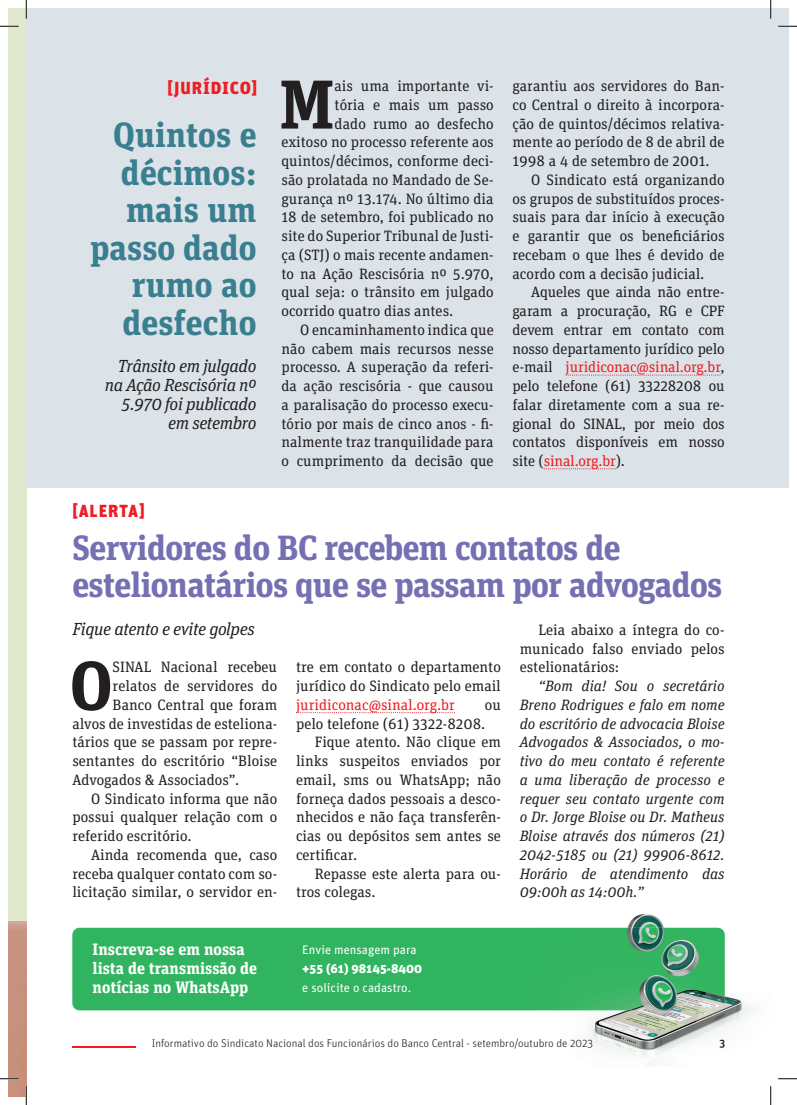
<style>
.page{position:relative;width:797px;height:1105px;background:#fff}
.page>*{position:absolute;margin:0;border:0;box-sizing:border-box;transform-origin:0 0}
.t1{font:700 69px "Unit Slab Pro";color:#231f20}
.t2{font:700 35px/37.5px "Unit Slab Pro";letter-spacing:-.02em;color:#756fb3}
.t3{font:700 35px/37.5px "Unit Slab Pro";color:#397f8f;text-align:right}
.t4{font:italic 17.5px/18.8px "Unit Slab Pro";letter-spacing:-.02em;color:#231f20;text-align:right}
.t5{font:900 17.5px "Unit Pro";letter-spacing:.05em;color:#ee1d23}
.t6{font:700 16.5px/19px "Unit Slab Pro";color:#fff}
.t7{font:15px/18.8px "Unit Slab Pro";color:#231f20}
.t8{font:italic 15px/18.8px "Unit Slab Pro";color:#231f20;text-align:justify}
.t9{font:15px "Unit Slab Pro";letter-spacing:-.01em;color:#ee1d23}
.t10{font:12.5px "Unit Pro";color:#fff}
.t11{font:900 12.5px "Unit Pro";color:#fff}
.t12{font:300 11.25px "Unit Pro";color:#231f20}
.t13{font:500 11.25px "Unit Pro";color:#231f20}
.s1{color:#231f20}
</style>
<div class="page">
<div style="left:72px;top:928px;width:652px;height:82px;background:#30b45f;border-radius:7px"></div>
<div style="left:9px;top:9px;width:17px;height:912px;background:#e0e8cd"></div>
<div style="left:26px;top:9px;width:762px;height:479px;background:#dbe3e8"></div>
<svg style="left:565px;top:375px;width:155px;height:1px"></svg>
<svg style="left:543px;top:468px;width:72px;height:1px"></svg>
<svg style="left:296px;top:712px;width:159px;height:1px"></svg>
<img style="left:538px;top:914px;width:187px;height:35px">
<img style="left:703px;top:949px;width:51px;height:91px">
<img style="left:538px;top:1010px;width:165px;height:55px">
<img style="left:538px;top:928px;width:186px;height:82px">
<hr style="left:72px;top:1046px;width:64px;height:1px;background:#ee1d23">
<svg style="left:0;top:25px;width:19px;height:2px"></svg>
<svg style="left:778px;top:25px;width:19px;height:2px"></svg>
<svg style="left:0;top:1078px;width:19px;height:1px"></svg>
<svg style="left:778px;top:1078px;width:19px;height:1px"></svg>
<svg style="left:25px;top:0;width:2px;height:19px"></svg>
<svg style="left:25px;top:1086px;width:2px;height:19px"></svg>
<svg style="left:770px;top:0;width:1px;height:19px"></svg>
<svg style="left:770px;top:1086px;width:1px;height:19px"></svg>
<p class="t5" style="left:167px;top:75px;width:91px">[JURÍDICO]</p>
<h1 class="t1" style="left:279px;top:54px;width:57px">M</h1>
<p class="t7" style="left:334px;top:76px;width:161px">ais uma importante vi-</p>
<p class="t7" style="left:334px;top:95px;width:161px">tória e mais um passo</p>
<p class="t7" style="left:334px;top:114px;width:161px">dado rumo ao desfecho</p>
<p class="t7" style="left:281px;top:132px;width:214px">exitoso no processo referente aos</p>
<p class="t7" style="left:281px;top:151px;width:214px">quintos/décimos, conforme deci-</p>
<p class="t7" style="left:281px;top:170px;width:214px">são prolatada no Mandado de Se-</p>
<p class="t7" style="left:281px;top:189px;width:214px">gurança nº 13.174. No último dia</p>
<p class="t7" style="left:281px;top:207px;width:214px">18 de setembro, foi publicado no</p>
<p class="t7" style="left:281px;top:226px;width:214px">site do Superior Tribunal de Justi-</p>
<p class="t7" style="left:281px;top:245px;width:214px">ça (STJ) o mais recente andamen-</p>
<p class="t7" style="left:281px;top:264px;width:214px">to na Ação Rescisória nº 5.970,</p>
<p class="t7" style="left:281px;top:282px;width:214px">qual seja: o trânsito em julgado</p>
<p class="t7" style="left:281px;top:301px;width:173px">ocorrido quatro dias antes.</p>
<p class="t7" style="left:300px;top:320px;width:195px">O encaminhamento indica que</p>
<p class="t7" style="left:281px;top:339px;width:214px">não cabem mais recursos nesse</p>
<p class="t7" style="left:281px;top:357px;width:214px">processo. A superação da referi-</p>
<p class="t7" style="left:281px;top:376px;width:214px">da ação rescisória - que causou</p>
<p class="t7" style="left:281px;top:395px;width:214px">a paralisação do processo execu-</p>
<p class="t7" style="left:281px;top:414px;width:214px">tório por mais de cinco anos - fi-</p>
<p class="t7" style="left:281px;top:432px;width:214px">nalmente traz tranquilidade para</p>
<p class="t7" style="left:281px;top:451px;width:214px">o cumprimento da decisão que</p>
<h2 class="t3" style="left:90px;top:114px;width:168px">Quintos e décimos: mais um passo dado rumo ao desfecho</h2>
<p class="t4" style="left:105px;top:356px;width:153px">Trânsito em julgado na Ação Rescisória nº<br>5.970 foi publicado em setembro</p>
<p class="t5" style="left:72px;top:498px;width:74px">[ALERTA]</p>
<p class="t7" style="left:512px;top:76px;width:214px">garantiu aos servidores do Ban-</p>
<p class="t7" style="left:512px;top:95px;width:214px">co Central o direito à incorpora-</p>
<p class="t7" style="left:512px;top:114px;width:214px">ção de quintos/décimos relativa-</p>
<p class="t7" style="left:512px;top:132px;width:214px">mente ao período de 8 de abril de</p>
<p class="t7" style="left:512px;top:151px;width:199px">1998 a 4 de setembro de 2001.</p>
<p class="t7" style="left:531px;top:170px;width:195px">O Sindicato está organizando</p>
<p class="t7" style="left:512px;top:189px;width:214px">os grupos de substituídos proces-</p>
<p class="t7" style="left:512px;top:207px;width:214px">suais para dar início à execução</p>
<p class="t7" style="left:512px;top:226px;width:214px">e garantir que os beneficiários</p>
<p class="t7" style="left:512px;top:245px;width:214px">recebam o que lhes é devido de</p>
<p class="t7" style="left:512px;top:264px;width:193px">acordo com a decisão judicial.</p>
<p class="t7" style="left:531px;top:282px;width:195px">Aqueles que ainda não entre-</p>
<p class="t7" style="left:512px;top:301px;width:214px">garam a procuração, RG e CPF</p>
<p class="t7" style="left:512px;top:320px;width:214px">devem entrar em contato com</p>
<p class="t7" style="left:512px;top:339px;width:214px">nosso departamento jurídico pelo</p>
<p class="t9" style="left:512px;top:357px;width:214px"><span class="s1">e-mail</span> juridiconac@sinal.org.br<span class="s1">,</span></p>
<p class="t7" style="left:512px;top:376px;width:214px">pelo telefone (61) 33228208 ou</p>
<p class="t7" style="left:512px;top:395px;width:214px">falar diretamente com a sua re-</p>
<p class="t7" style="left:512px;top:414px;width:214px">gional do SINAL, por meio dos</p>
<p class="t7" style="left:512px;top:432px;width:214px">contatos disponíveis em nosso</p>
<p class="t9" style="left:512px;top:451px;width:114px"><span class="s1">site (</span>sinal.org.br<span class="s1">).</span></p>
<h2 class="t2" style="left:72px;top:527px;width:651px">Servidores do BC recebem contatos de estelionatários que se passam por advogados</h2>
<p class="t4" style="left:72px;top:619px;width:184px">Fique atento e evite golpes</p>
<h1 class="t1" style="left:70px;top:635px;width:44px">O</h1>
<p class="t7" style="left:113px;top:657px;width:166px">SINAL Nacional recebeu</p>
<p class="t7" style="left:113px;top:676px;width:166px">relatos de servidores do</p>
<p class="t7" style="left:113px;top:695px;width:166px">Banco Central que foram</p>
<p class="t7" style="left:72px;top:714px;width:206px">alvos de investidas de esteliona-</p>
<p class="t7" style="left:72px;top:732px;width:206px">tários que se passam por repre-</p>
<p class="t7" style="left:72px;top:751px;width:206px">sentantes do escritório “Bloise</p>
<p class="t7" style="left:72px;top:770px;width:168px">Advogados &amp; Associados”.</p>
<p class="t7" style="left:91px;top:789px;width:188px">O Sindicato informa que não</p>
<p class="t7" style="left:72px;top:807px;width:206px">possui qualquer relação com o</p>
<p class="t7" style="left:72px;top:826px;width:121px">referido escritório.</p>
<p class="t7" style="left:91px;top:845px;width:188px">Ainda recomenda que, caso</p>
<p class="t7" style="left:72px;top:864px;width:206px">receba qualquer contato com so-</p>
<p class="t7" style="left:72px;top:882px;width:206px">licitação similar, o servidor en-</p>
<p class="t6" style="left:93px;top:938px;width:166px">Inscreva-se em nossa lista de transmissão de notícias no WhatsApp</p>
<p class="t7" style="left:296px;top:657px;width:206px">tre em contato o departamento jurídico do Sindicato pelo email</p>
<p class="t9" style="left:296px;top:695px;width:160px">juridiconac@sinal.org.br</p>
<p class="t7" style="left:296px;top:695px;width:206px;text-indent:189px">ou pelo telefone (61) 3322-8208.</p>
<p class="t7" style="left:296px;top:732px;width:206px;text-align:justify;text-indent:19px">Fique atento. Não clique em links suspeitos enviados por email, sms ou WhatsApp; não forneça dados pessoais a desco&shy;nhecidos e não faça transferên&shy;cias ou depósitos sem antes se certificar.</p>
<p class="t7" style="left:296px;top:864px;width:206px;text-indent:19px">Repasse este alerta para ou&shy;tros colegas.</p>
<p class="t10" style="left:302px;top:941px;width:116px">Envie mensagem para</p>
<p class="t11" style="left:302px;top:959px;width:121px">+55 (61) 98145-8400</p>
<p class="t10" style="left:302px;top:979px;width:110px">e solicite o cadastro.</p>
<p class="t7" style="left:519px;top:620px;width:206px;text-align:justify;text-indent:19px">Leia abaixo a íntegra do co&shy;municado falso enviado pelos estelionatários:</p>
<p class="t8" style="left:519px;top:676px;width:206px;text-indent:19px">“Bom dia! Sou o secretário Breno Rodrigues e falo em nome do escritório de advocacia Bloise Advogados &amp; Associados, o mo&shy;tivo do meu contato é referente a uma liberação de processo e requer seu contato urgente com o Dr. Jorge Bloise ou Dr. Matheus Bloise através dos números (21)<br>2042-5185 ou (21) 99906-8612.<br>Horário de atendimento das 09:00h as 14:00h.”</p>
<p class="t12" style="left:152px;top:1036px;width:443px">Informativo do Sindicato Nacional dos Funcionários do Banco Central - setembro/outubro de 2023</p>
<p class="t13" style="left:719px;top:1035px;width:7px">3</p>
</div>
